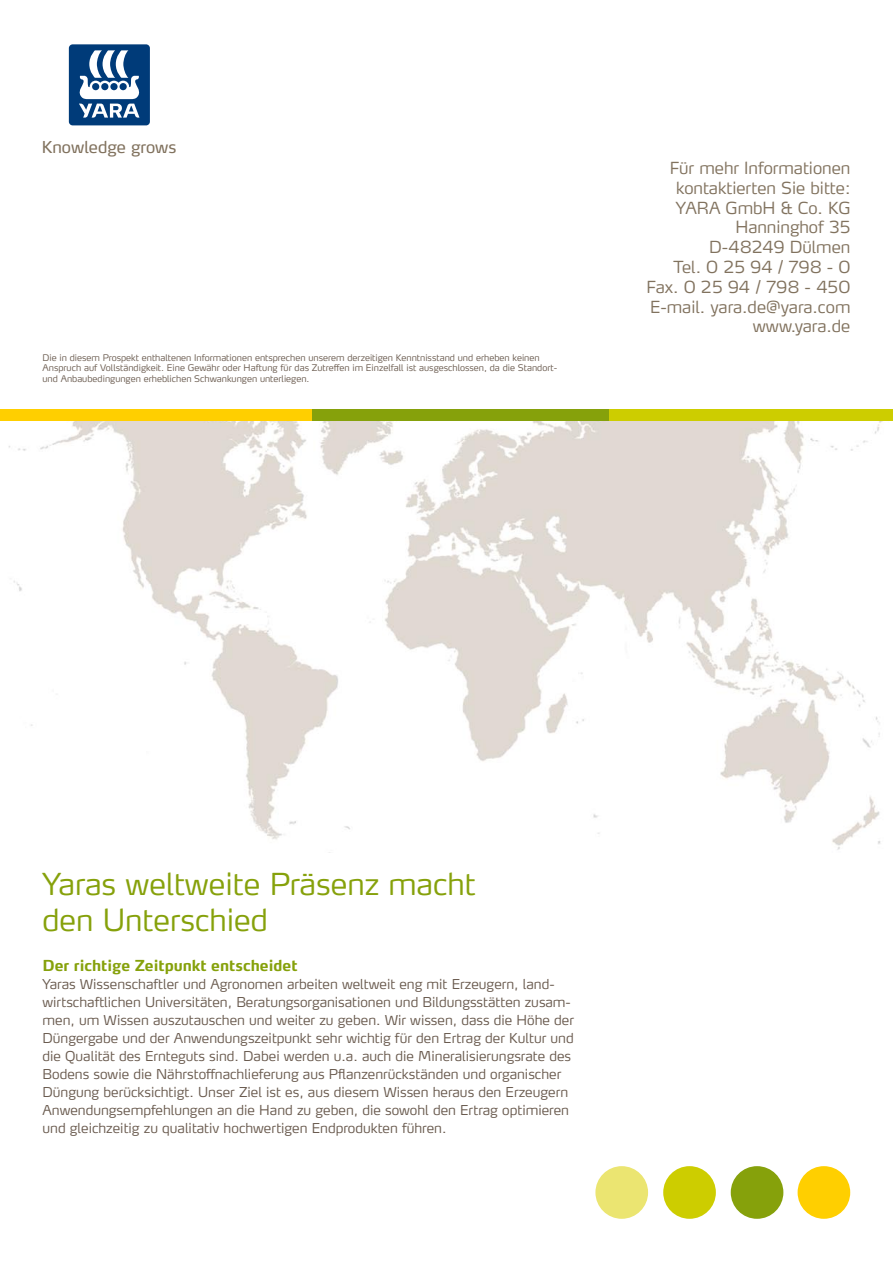
<style>
.page{position:relative;width:893px;height:1263px;background:#fff}
.page>*{position:absolute;margin:0;border:0;box-sizing:border-box;transform-origin:0 0}
.t1{font:300 30px/36px "Yara Max LF";color:#86a10b}
.t2{font:300 16.5px/19.8px "Yara Max LF";color:#81725e;text-align:right}
.t3{font:16.35px "Yara Max LF";color:#81725e}
.t4{font:700 15px "Yara Max LF";color:#86a10b}
.t5{font:300 13.5px/18px "Yara Max LF";color:#6a5b4f}
.t6{font:300 9px/10.8px "Yara Max LF";color:#6a5b4f}
</style>
<div class="page">
<svg style="left:68px;top:44px;width:82px;height:82px"></svg>
<img style="left:3px;top:420px;width:890px;height:433px">
<div style="left:581px;top:409px;width:312px;height:11px;background:#cdcd00"></div>
<div style="left:297px;top:409px;width:311px;height:11px;background:#86a10b"></div>
<div style="left:0;top:409px;width:312px;height:11px;background:#ffcf00"></div>
<div style="left:595px;top:1166px;width:53px;height:53px;background:#ebe571;border-radius:50%"></div>
<div style="left:663px;top:1166px;width:53px;height:53px;background:#cdcd00;border-radius:50%"></div>
<div style="left:731px;top:1166px;width:52px;height:53px;background:#86a10b;border-radius:50%"></div>
<div style="left:798px;top:1166px;width:52px;height:53px;background:#ffcf00;border-radius:50%"></div>
<p class="t3" style="left:42px;top:136px;width:136px">Knowledge grows</p>
<p class="t6" style="left:43px;top:352px;width:516px">Die in diesem Prospekt enthaltenen Informationen entsprechen unserem derzeitigen Kenntnisstand und erheben keinen<br>Anspruch auf Vollständigkeit. Eine Gewähr oder Haftung für das Zutreffen im Einzelfall ist ausgeschlossen, da die Standort&shy;und Anbaubedingungen erheblichen Schwankungen unterliegen.</p>
<p class="t2" style="left:647px;top:158px;width:205px">Für mehr Informationen kontaktierten Sie bitte:<br>YARA GmbH &amp; Co. KG<br>Hanninghof 35<br>D-48249 Dülmen<br>Tel. 0 25 94 / 798 - 0<br>Fax. 0 25 94 / 798 - 450<br>E-mail. yara.de@yara.com www.yara.de</p>
<h1 class="t1" style="left:43px;top:865px;width:434px">Yaras weltweite Präsenz macht den Unterschied</h1>
<p class="t4" style="left:43px;top:956px;width:257px">Der richtige Zeitpunkt entscheidet</p>
<p class="t5" style="left:43px;top:975px;width:533px">Yaras Wissenschaftler und Agronomen arbeiten weltweit eng mit Erzeugern, land&shy;wirtschaftlichen Universitäten, Beratungsorganisationen und Bildungsstätten zusam&shy;men, um Wissen auszutauschen und weiter zu geben. Wir wissen, dass die Höhe der Düngergabe und der Anwendungszeitpunkt sehr wichtig für den Ertrag der Kultur und die Qualität des Ernteguts sind. Dabei werden u.a. auch die Mineralisierungsrate des Bodens sowie die Nährstoffnachlieferung aus Pflanzenrückständen und organischer Düngung berücksichtigt. Unser Ziel ist es, aus diesem Wissen heraus den Erzeugern Anwendungsempfehlungen an die Hand zu geben, die sowohl den Ertrag optimieren und gleichzeitig zu qualitativ hochwertigen Endprodukten führen.</p>
</div>
